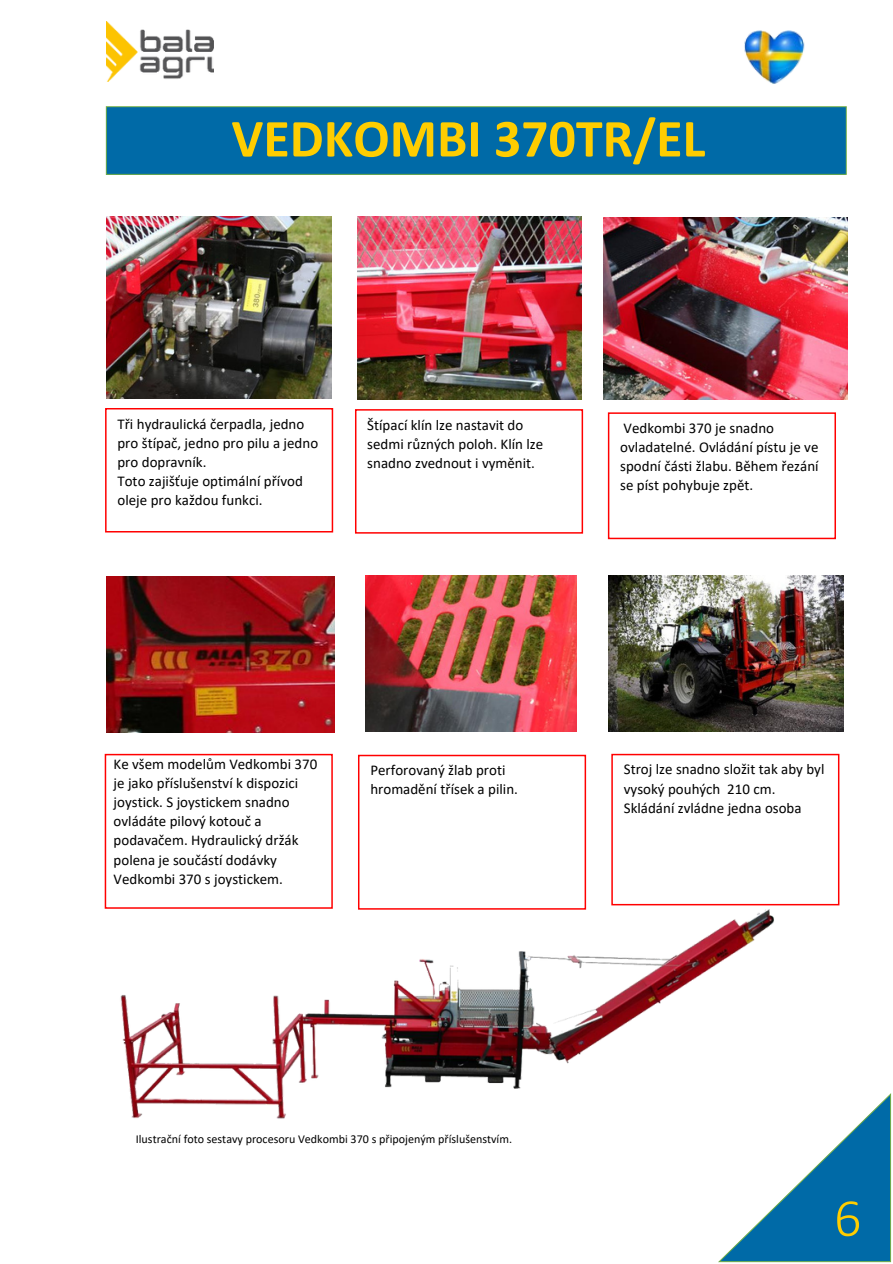
<style>
.page{position:relative;width:893px;height:1264px;background:#fff}
.page>*{position:absolute;margin:0;border:0;box-sizing:border-box;transform-origin:0 0}
.t1{font:700 54px "Calibri";color:#ffcd00}
.t2{font:300 54px "Calibri";color:#ffcd00}
.t3{font:15px/19.2px "Calibri";color:#000}
.t4{font:12px "Calibri";color:#000}
</style>
<div class="page">
<svg style="left:718px;top:1093px;width:173px;height:169px"></svg>
<img style="left:106px;top:21px;width:107px;height:60px">
<img style="left:106px;top:216px;width:225px;height:182px">
<img style="left:358px;top:216px;width:224px;height:183px">
<img style="left:603px;top:217px;width:244px;height:182px">
<img style="left:106px;top:577px;width:229px;height:155px">
<img style="left:366px;top:575px;width:210px;height:156px">
<img style="left:608px;top:575px;width:235px;height:156px">
<img style="left:106px;top:889px;width:681px;height:244px">
<div style="left:105px;top:754px;width:227px;height:154px;background:#fff"></div>
<div style="left:105px;top:753px;width:228px;height:155px;border:2px solid #f00"></div>
<div style="left:105px;top:408px;width:228px;height:124px;border:2px solid #f00"></div>
<div style="left:355px;top:409px;width:228px;height:124px;border:2px solid #f00"></div>
<div style="left:359px;top:755px;width:226px;height:153px;background:#fff"></div>
<div style="left:358px;top:754px;width:228px;height:155px;border:2px solid #f00"></div>
<div style="left:106px;top:107px;width:740px;height:67px;background:#006aa7"></div>
<div style="left:106px;top:106px;width:740px;height:69px;border:1px solid #70ad47"></div>
<div style="left:124px;top:1126px;width:593px;height:49px;background:#fff"></div>
<div style="left:608px;top:412px;width:227px;height:127px;border:2px solid #f00"></div>
<div style="left:612px;top:754px;width:226px;height:150px;background:#fff"></div>
<div style="left:611px;top:753px;width:228px;height:152px;border:1px solid #f00"></div>
<img style="left:744px;top:30px;width:61px;height:54px">
<p class="t1" style="left:231px;top:116px;width:475px">VEDKOMBI 370TR/EL</p>
<p class="t3" style="left:117px;top:415px;width:202px">Tři hydraulická čerpadla, jedno pro štípač, jedno pro pilu a jedno pro dopravník.</p>
<p class="t3" style="left:117px;top:472px;width:187px">Toto zajišťuje optimální přívod oleje pro každou funkci.</p>
<p class="t3" style="left:367px;top:416px;width:177px">Štípací klín lze nastavit do sedmi různých poloh. Klín lze snadno zvednout i vyměnit.</p>
<p class="t3" style="left:620px;top:419px;width:200px">Vedkombi 370 je snadno ovladatelné. Ovládání pístu je ve spodní části žlabu. Během řezání se píst pohybuje zpět.</p>
<p class="t3" style="left:114px;top:755px;width:205px">Ke všem modelům Vedkombi 370 je jako příslušenství k dispozici joystick. S joystickem snadno ovládáte pilový kotouč a podavačem. Hydraulický držák polena je součástí dodávky<br>Vedkombi 370 s joystickem.</p>
<p class="t3" style="left:370px;top:762px;width:149px">Perforovaný žlab proti hromadění třísek a pilin.</p>
<p class="t4" style="left:136px;top:1134px;width:378px">Ilustrační foto sestavy procesoru Vedkombi 370 s připojeným příslušenstvím.</p>
<p class="t3" style="left:623px;top:761px;width:202px">Stroj lze snadno složit tak aby byl vysoký pouhých 210 cm.<br>Skládání zvládne jedna osoba</p>
<p class="t2" style="left:834px;top:1195px;width:29px">6</p>
</div>
